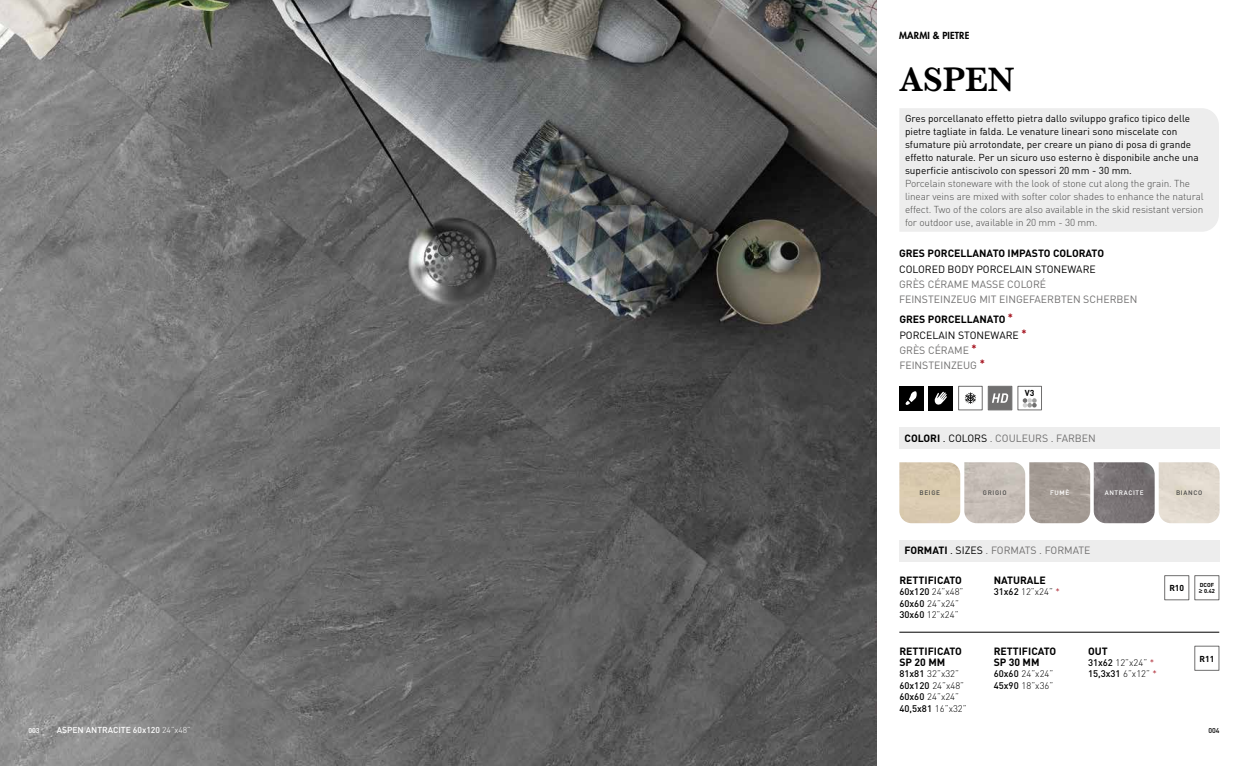
<style>
.page{position:relative;width:1248px;height:766px;background:#fff}
.page>*{position:absolute;margin:0;border:0;box-sizing:border-box;transform-origin:0 0}
.t1{font:600 35.2px "Baskerville";letter-spacing:-.01em;color:#000}
.t2{font:10.4px/15.2px "DIN";color:#706f6f}
.t3{font:700 10.4px/11.4px "DIN";color:#000}
.t4{font:10.4px "DIN";color:#000}
.t5{font:10px/13px "DIN";color:#000}
.t6{font:300 10px/13px "DIN";letter-spacing:-.01em;color:#4a4a49}
.t7{font:300 9.5px/11.4px "DIN";color:#000}
.t8{font:800 9.5px "Futura Std";letter-spacing:.015em;color:#000}
.t9{font:500 8.6px "DIN";color:#fff}
.t10{font:700 8.6px "DIN";color:#000}
.t11{font:500 7px "DIN";color:#fff}
.t12{font:500 7px "DIN";color:#000}
.t13{font:500 6.4px "DIN";letter-spacing:.1em;color:#4a4a49}
.t14{font:500 6.4px "DIN";letter-spacing:.1em;color:#fff}
.t15{font:700 5.7px/5.7px "DIN";color:#000}
.s1{font-weight:700;color:#000}
.s2{color:#000}
.s3{font-weight:500}
.s4{color:#a5131f}
.s5{font-family:"Helvetica Neue LT Std";font-weight:900;font-stretch:expanded}
.s6{font-weight:300}
</style>
<div class="page">
<img style="left:0;top:0;width:876px;height:765px">
<div style="left:899px;top:427px;width:320px;height:21px;background:#ededed"></div>
<img style="left:899px;top:462px;width:61px;height:61px">
<img style="left:1093px;top:462px;width:61px;height:61px">
<img style="left:964px;top:462px;width:61px;height:61px">
<img style="left:1029px;top:462px;width:61px;height:61px">
<img style="left:1158px;top:462px;width:61px;height:61px">
<div style="left:1017px;top:386px;width:24px;height:24px;background:#fff;border:1px solid #706f6f"></div>
<svg style="left:1022px;top:398px;width:14px;height:9px"></svg>
<div style="left:928px;top:386px;width:24px;height:24px;background:#000"></div>
<svg style="left:934px;top:391px;width:12px;height:14px"></svg>
<div style="left:898px;top:386px;width:25px;height:24px;background:#000"></div>
<svg style="left:905px;top:391px;width:11px;height:14px"></svg>
<div style="left:987px;top:386px;width:25px;height:24px;background:#706f6f;border:1px solid #706f6f"></div>
<svg style="left:992px;top:393px;width:16px;height:9px"></svg>
<div style="left:958px;top:386px;width:24px;height:24px;background:#fff;border:1px solid #706f6f"></div>
<svg style="left:965px;top:392px;width:11px;height:11px"></svg>
<hr style="left:899px;top:632px;width:320px;height:1px;background:#000">
<div style="left:898px;top:540px;width:321px;height:21px;background:#ededed"></div>
<div style="left:1194px;top:645px;width:25px;height:25px;background:#fff;border:1px solid #706f6f"></div>
<div style="left:1164px;top:575px;width:24px;height:25px;background:#fff;border:1px solid #706f6f"></div>
<div style="left:1194px;top:575px;width:25px;height:25px;border:1px solid #706f6f"></div>
<div style="left:899px;top:108px;width:319px;height:124px;background:#ededed"></div>
<p class="t8" style="left:898px;top:30px;width:72px">MARMI &amp; PIETRE</p>
<h1 class="t1" style="left:898px;top:55px;width:117px">ASPEN</h1>
<p class="t5" style="left:904px;top:112px;width:295px">Gres porcellanato effetto pietra dallo sviluppo grafico tipico delle pietre tagliate in falda. Le venature lineari sono miscelate con sfumature più arrotondate, per creare un piano di posa di grande effetto naturale. Per un sicuro uso esterno è disponibile anche una superficie antiscivolo con spessori 20 mm - 30 mm.</p>
<p class="t6" style="left:904px;top:177px;width:300px">Porcelain stoneware with the look of stone cut along the grain. The linear veins are mixed with softer color shades to enhance the natural effect. Two of the colors are also available in the skid resistant version for outdoor use, available in 20 mm - 30 mm.</p>
<p class="t3" style="left:898px;top:247px;width:207px">GRES PORCELLANATO IMPASTO COLORATO</p>
<p class="t4" style="left:898px;top:262px;width:198px">COLORED BODY PORCELAIN STONEWARE</p>
<p class="t2" style="left:898px;top:276px;width:240px">GRÈS CÉRAME MASSE COLORÉ<br>FEINSTEINZEUG MIT EINGEFAERBTEN SCHERBEN</p>
<p class="t2" style="left:899px;top:312px;width:129px"><span class="s1">GRES PORCELLANATO</span> <sup>*<br></sup><span class="s2">PORCELAIN STONEWARE</span> <sup>*<br></sup>GRÈS CÉRAME <sup>*<br></sup>FEINSTEINZEUG <sup>*</sup></p>
<p class="t10" style="left:1024px;top:387px;width:11px">V3</p>
<p class="t2" style="left:904px;top:430px;width:193px"><span class="s1">COLORI</span> <span class="s2">. COLORS</span> . COULEURS . FARBEN</p>
<p class="t13" style="left:919px;top:489px;width:22px">BEIGE</p>
<p class="t13" style="left:982px;top:489px;width:25px">GRIGIO</p>
<p class="t14" style="left:1050px;top:489px;width:21px">FUMÈ</p>
<p class="t14" style="left:1104px;top:489px;width:41px">ANTRACITE</p>
<p class="t13" style="left:1175px;top:489px;width:28px">BIANCO</p>
<p class="t2" style="left:904px;top:542px;width:188px"><span class="s1">FORMATI</span> <span class="s2">. SIZES</span> . FORMATS . FORMATE</p>
<p class="t3" style="left:899px;top:574px;width:64px">RETTIFICATO</p>
<p class="t7" style="left:899px;top:586px;width:66px"><span class="s3">60x120</span> 24”x48”<br><span class="s3">60x60</span> 24”x24”<br><span class="s3">30x60</span> 12”x24”</p>
<p class="t3" style="left:899px;top:644px;width:64px">RETTIFICATO<br>SP 20 MM</p>
<p class="t7" style="left:899px;top:668px;width:69px"><span class="s3">81x81</span> 32”x32”<br><span class="s3">60x120</span> 24”x48”<br><span class="s3">60x60</span> 24”x24”<br><span class="s3">40,5x81</span> 16”x32”</p>
<p class="t3" style="left:993px;top:574px;width:54px">NATURALE</p>
<p class="t7" style="left:993px;top:586px;width:68px"><span class="s3">31x62</span> 12”x24” <span class="s4">*</span></p>
<p class="t3" style="left:993px;top:644px;width:64px">RETTIFICATO<br>SP 30 MM</p>
<p class="t7" style="left:993px;top:668px;width:61px"><span class="s3">60x60</span> 24”x24”<br><span class="s3">45x90</span> 18”x36”</p>
<p class="t3" style="left:1087px;top:644px;width:21px">OUT</p>
<p class="t7" style="left:1087px;top:656px;width:70px"><span class="s3">31x62</span> 12”x24” <span class="s4">*<br></span><span class="s3">15,3x31</span> 6”x12” <span class="s4">*</span></p>
<p class="t10" style="left:1169px;top:582px;width:16px">R10</p>
<p class="t15" style="left:1198px;top:582px;width:18px">DCOF <span class="s5">≥</span> 0.42</p>
<p class="t10" style="left:1199px;top:653px;width:16px">R11</p>
<p class="t9" style="left:57px;top:724px;width:136px">ASPEN ANTRACITE 60x120 <span class="s6">24”x48”</span></p>
<p class="t11" style="left:28px;top:726px;width:13px">003</p>
<p class="t12" style="left:1208px;top:726px;width:13px">004</p>
</div>
